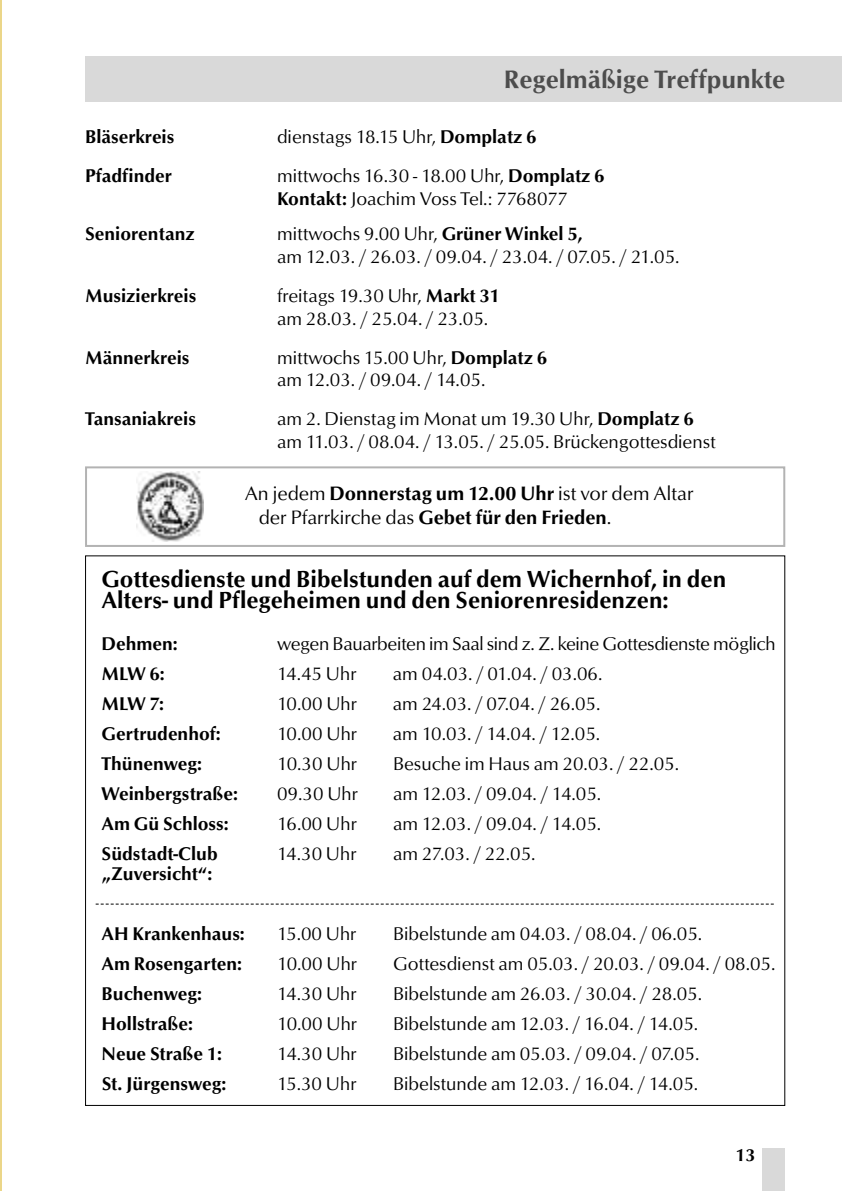
<style>
.page{position:relative;width:842px;height:1191px;background:#fff}
.page>*{position:absolute;margin:0;border:0;box-sizing:border-box;transform-origin:0 0}
.t1{font:500 26px "Optus T";color:#4d4d4d}
.t2{font:500 24px/21.4px "Optus T";color:#000}
.t3{font:20px/24px "Optus T";color:#000}
.t4{font:19px/22.8px "Optus T";color:#000}
.t5{font:500 19px "Optus T";color:#000}
.t6{font:500 18px "Optus T";color:#000}
.s1{font-weight:500}
</style>
<div class="page">
<hr style="left:0;top:0;width:1px;height:1191px;background:#ebd689">
<div style="left:85px;top:57px;width:757px;height:45px;background:#d9d9d9"></div>
<div style="left:763px;top:1148px;width:22px;height:43px;background:#d9d9d9"></div>
<svg style="left:96px;top:903px;width:678px;height:1px"></svg>
<div style="left:85px;top:466px;width:700px;height:81px;border:2px solid #b3b3b3"></div>
<img style="left:136px;top:471px;width:67px;height:70px">
<h1 class="t1" style="left:504px;top:64px;width:283px">Regelmäßige Treffpunkte</h1>
<p class="t5" style="left:85px;top:125px;width:91px">Bläserkreis</p>
<p class="t4" style="left:277px;top:125px;width:261px">dienstags 18.15 Uhr, <span class="s1">Domplatz 6</span></p>
<p class="t5" style="left:85px;top:164px;width:88px">Pfadfinder</p>
<p class="t4" style="left:277px;top:164px;width:329px">mittwochs 16.30 - 18.00 Uhr, <span class="s1">Domplatz 6<br>Kontakt:</span> Joachim Voss Tel.: 7768077</p>
<p class="t5" style="left:85px;top:222px;width:111px">Seniorentanz</p>
<p class="t4" style="left:277px;top:222px;width:404px">mittwochs 9.00 Uhr, <span class="s1">Grüner Winkel 5,<br></span>am 12.03. / 26.03. / 09.04. / 23.04. / 07.05. / 21.05.</p>
<p class="t5" style="left:85px;top:284px;width:113px">Musizierkreis</p>
<p class="t4" style="left:277px;top:284px;width:224px">freitags 19.30 Uhr, <span class="s1">Markt 31 </span>am 28.03. / 25.04. / 23.05.</p>
<p class="t5" style="left:85px;top:346px;width:106px">Männerkreis</p>
<p class="t4" style="left:277px;top:346px;width:272px;line-height:22px">mittwochs 15.00 Uhr, <span class="s1">Domplatz 6 </span>am 12.03. / 09.04. / 14.05.</p>
<p class="t5" style="left:85px;top:408px;width:112px">Tansaniakreis</p>
<p class="t4" style="left:277px;top:407px;width:440px">am 2. Dienstag im Monat um 19.30 Uhr, <span class="s1">Domplatz 6 </span>am 11.03. / 08.04. / 13.05. / 25.05. Brückengottesdienst</p>
<p class="t3" style="left:259px;top:481px;width:436px;text-indent:-14px">An jedem <span class="s1">Donnerstag um 12.00 Uhr</span> ist vor dem Altar der Pfarrkirche das <span class="s1">Gebet für den Frieden</span>.</p>
<p class="t2" style="left:102px;top:568px;width:626px">Gottesdienste und Bibelstunden auf dem Wichernhof, in den<br>Alters- und Pflegeheimen und den Seniorenresidenzen:</p>
<p class="t5" style="left:102px;top:632px;width:78px">Dehmen:</p>
<p class="t4" style="left:277px;top:632px;width:500px">wegen Bauarbeiten im Saal sind z. Z. keine Gottesdienste möglich</p>
<p class="t5" style="left:102px;top:662px;width:65px">MLW 6:</p>
<p class="t4" style="left:277px;top:662px;width:81px">14.45 Uhr</p>
<p class="t4" style="left:393px;top:662px;width:211px">am 04.03. / 01.04. / 03.06.</p>
<p class="t5" style="left:102px;top:692px;width:64px">MLW 7:</p>
<p class="t4" style="left:277px;top:692px;width:81px">10.00 Uhr</p>
<p class="t4" style="left:393px;top:692px;width:209px">am 24.03. / 07.04. / 26.05.</p>
<p class="t5" style="left:102px;top:722px;width:121px">Gertrudenhof:</p>
<p class="t4" style="left:277px;top:722px;width:81px">10.00 Uhr</p>
<p class="t4" style="left:393px;top:722px;width:209px">am 10.03. / 14.04. / 12.05.</p>
<p class="t5" style="left:102px;top:752px;width:102px">Thünenweg:</p>
<p class="t4" style="left:277px;top:752px;width:81px">10.30 Uhr</p>
<p class="t4" style="left:393px;top:752px;width:288px">Besuche im Haus am 20.03. / 22.05.</p>
<p class="t5" style="left:102px;top:782px;width:138px">Weinbergstraße:</p>
<p class="t4" style="left:277px;top:782px;width:82px">09.30 Uhr</p>
<p class="t4" style="left:393px;top:782px;width:210px">am 12.03. / 09.04. / 14.05.</p>
<p class="t5" style="left:102px;top:812px;width:128px">Am Gü Schloss:</p>
<p class="t4" style="left:277px;top:812px;width:81px">16.00 Uhr</p>
<p class="t4" style="left:393px;top:812px;width:210px">am 12.03. / 09.04. / 14.05.</p>
<p class="t5" style="left:102px;top:842px;width:118px">Südstadt-Club</p>
<p class="t4" style="left:277px;top:842px;width:81px">14.30 Uhr</p>
<p class="t4" style="left:393px;top:842px;width:144px">am 27.03. / 22.05.</p>
<p class="t5" style="left:102px;top:862px;width:112px">„Zuversicht“:</p>
<p class="t5" style="left:102px;top:922px;width:145px">AH Krankenhaus:</p>
<p class="t4" style="left:277px;top:922px;width:81px">15.00 Uhr</p>
<p class="t4" style="left:393px;top:922px;width:311px">Bibelstunde am 04.03. / 08.04. / 06.05.</p>
<p class="t5" style="left:102px;top:952px;width:142px">Am Rosengarten:</p>
<p class="t4" style="left:277px;top:952px;width:81px">10.00 Uhr</p>
<p class="t4" style="left:393px;top:952px;width:384px">Gottesdienst am 05.03. / 20.03. / 09.04. / 08.05.</p>
<p class="t5" style="left:102px;top:982px;width:102px">Buchenweg:</p>
<p class="t4" style="left:277px;top:982px;width:81px">14.30 Uhr</p>
<p class="t4" style="left:393px;top:982px;width:311px">Bibelstunde am 26.03. / 30.04. / 28.05.</p>
<p class="t5" style="left:102px;top:1012px;width:93px">Hollstraße:</p>
<p class="t4" style="left:277px;top:1012px;width:81px">10.00 Uhr</p>
<p class="t4" style="left:393px;top:1012px;width:307px">Bibelstunde am 12.03. / 16.04. / 14.05.</p>
<p class="t5" style="left:102px;top:1042px;width:122px">Neue Straße 1:</p>
<p class="t4" style="left:277px;top:1042px;width:81px">14.30 Uhr</p>
<p class="t4" style="left:393px;top:1042px;width:308px">Bibelstunde am 05.03. / 09.04. / 07.05.</p>
<p class="t5" style="left:102px;top:1072px;width:126px">St. Jürgensweg:</p>
<p class="t4" style="left:277px;top:1072px;width:81px">15.30 Uhr</p>
<p class="t4" style="left:393px;top:1072px;width:307px">Bibelstunde am 12.03. / 16.04. / 14.05.</p>
<p class="t6" style="left:736px;top:1144px;width:21px">13</p>
</div>
